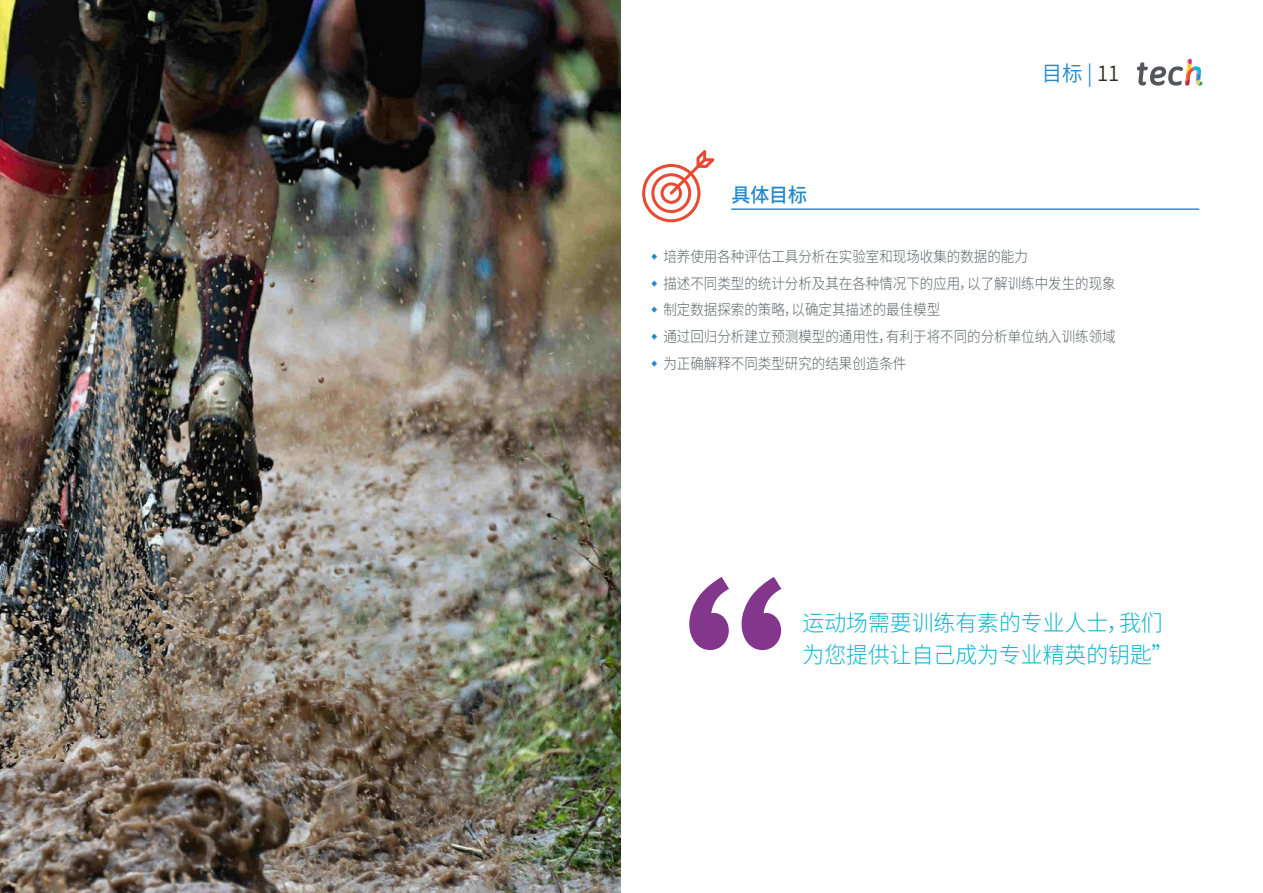
<style>
.page{position:relative;width:1263px;height:893px;background:#fff}
.page>*{position:absolute;margin:0;border:0;box-sizing:border-box;transform-origin:0 0}
.t1{font:300 22.5px/31.5px "Source Han Sans CN";color:#0fb6cf}
.t2{font:21px "Source Han Sans CN";color:#2488c9}
.t3{font:500 19.5px "Source Han Sans CN";color:#2488c9}
.t4{font:300 15px/26.7px "Source Han Sans CN";color:#61646a;scale:.9 1}
.s1{color:#312e20}
</style>
<div class="page">
<img style="left:0;top:0;width:621px;height:893px">
<svg style="left:1137px;top:59px;width:65px;height:27px"></svg>
<svg style="left:689px;top:577px;width:92px;height:73px"></svg>
<svg style="left:642px;top:150px;width:72px;height:72px"></svg>
<hr style="left:731px;top:209px;width:468px;height:1px;background:#2488c9">
<h3 class="t3" style="left:731px;top:184px;width:77px">具体目标</h3>
<h2 class="t2" style="left:1042px;top:61px;width:79px">目标 | <span class="s1">11</span></h2>
<p class="t4" style="left:663px;top:243px;width:504px">培养使用各种评估工具分析在实验室和现场收集的数据的能力<br>描述不同类型的统计分析及其在各种情况下的应用，以了解训练中发生的现象制定数据探索的策略，以确定其描述的最佳模型<br>通过回归分析建立预测模型的通用性，有利于将不同的分析单位纳入训练领域为正确解释不同类型研究的结果创造条件</p>
<h1 class="t1" style="left:803px;top:608px;width:372px">运动场需要训练有素的专业人士，我们为您提供让自己成为专业精英的钥匙”</h1>
</div>
